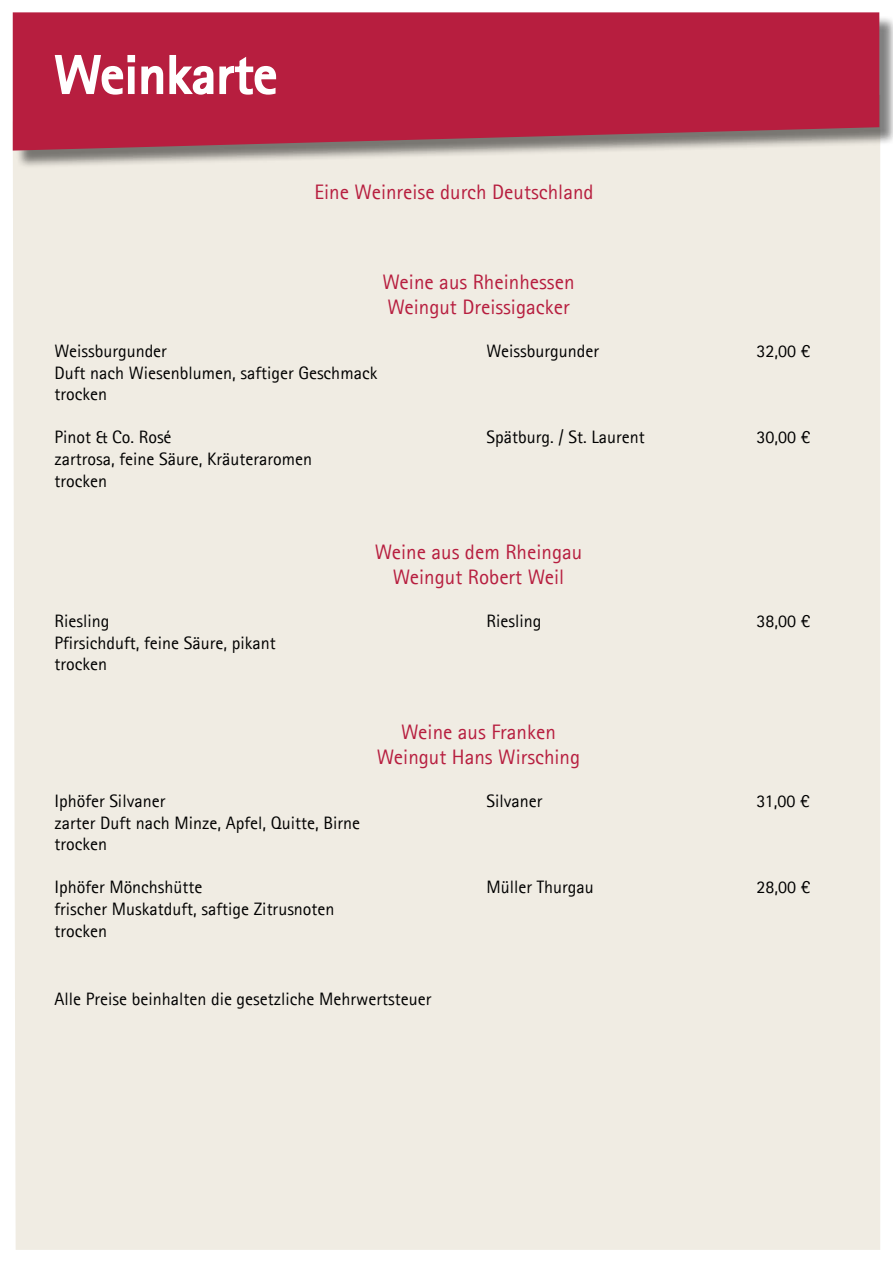
<style>
.page{position:relative;width:893px;height:1263px;background:#fff}
.page>*{position:absolute;margin:0;border:0;box-sizing:border-box;transform-origin:0 0}
.t1{font:700 54px "Agfa Rotis Sans Serif";color:#fff}
.t2{font:21px/25.2px "Agfa Rotis Sans Serif";color:#b71e3f;text-align:center}
.t3{font:18px/21.6px "Agfa Rotis Sans Serif";color:#000}
</style>
<div class="page">
<div style="left:13px;top:151px;width:867px;height:1099px;background:#f0ece3"></div>
<div style="left:15px;top:15px;width:878px;height:154px;background:#000;opacity:.5"></div>
<svg style="left:13px;top:12px;width:866px;height:139px;background:#b42a47"></svg>
<svg style="left:54px;top:54px;width:223px;height:42px;background:#c8546d"></svg>
<h1 class="t1" style="left:54px;top:41px;width:224px">Weinkarte</h1>
<p class="t2" style="left:315px;top:179px;width:281px">Eine Weinreise durch Deutschland</p>
<p class="t2" style="left:382px;top:269px;width:194px;text-align:left">Weine aus Rheinhessen<br>Weingut Dreissigacker</p>
<p class="t3" style="left:54px;top:340px;width:114px">Weissburgunder</p>
<p class="t3" style="left:486px;top:340px;width:114px">Weissburgunder</p>
<p class="t3" style="left:756px;top:340px;width:55px">32,00 €</p>
<p class="t3" style="left:54px;top:361px;width:324px">Duft nach Wiesenblumen, saftiger Geschmack trocken</p>
<p class="t3" style="left:54px;top:426px;width:119px">Pinot &amp; Co. Rosé</p>
<p class="t3" style="left:486px;top:426px;width:160px">Spätburg. / St. Laurent</p>
<p class="t3" style="left:756px;top:426px;width:55px">30,00 €</p>
<p class="t3" style="left:54px;top:448px;width:259px">zartrosa, feine Säure, Kräuteraromen trocken</p>
<p class="t2" style="left:375px;top:539px;width:209px">Weine aus dem Rheingau<br>Weingut Robert Weil</p>
<p class="t3" style="left:54px;top:610px;width:56px">Riesling</p>
<p class="t3" style="left:486px;top:610px;width:56px">Riesling</p>
<p class="t3" style="left:756px;top:610px;width:55px">38,00 €</p>
<p class="t3" style="left:54px;top:631px;width:223px">Pfirsichduft, feine Säure, pikant trocken</p>
<p class="t2" style="left:377px;top:719px;width:205px">Weine aus Franken<br>Weingut Hans Wirsching</p>
<p class="t3" style="left:54px;top:790px;width:112px">Iphöfer Silvaner</p>
<p class="t3" style="left:486px;top:790px;width:57px">Silvaner</p>
<p class="t3" style="left:756px;top:790px;width:55px">31,00 €</p>
<p class="t3" style="left:54px;top:811px;width:307px">zarter Duft nach Minze, Apfel, Quitte, Birne trocken</p>
<p class="t3" style="left:54px;top:876px;width:150px">Iphöfer Mönchshütte</p>
<p class="t3" style="left:486px;top:876px;width:109px">Müller Thurgau</p>
<p class="t3" style="left:756px;top:876px;width:55px">28,00 €</p>
<p class="t3" style="left:54px;top:898px;width:282px">frischer Muskatduft, saftige Zitrusnoten trocken</p>
<p class="t3" style="left:54px;top:988px;width:379px">Alle Preise beinhalten die gesetzliche Mehrwertsteuer</p>
</div>
